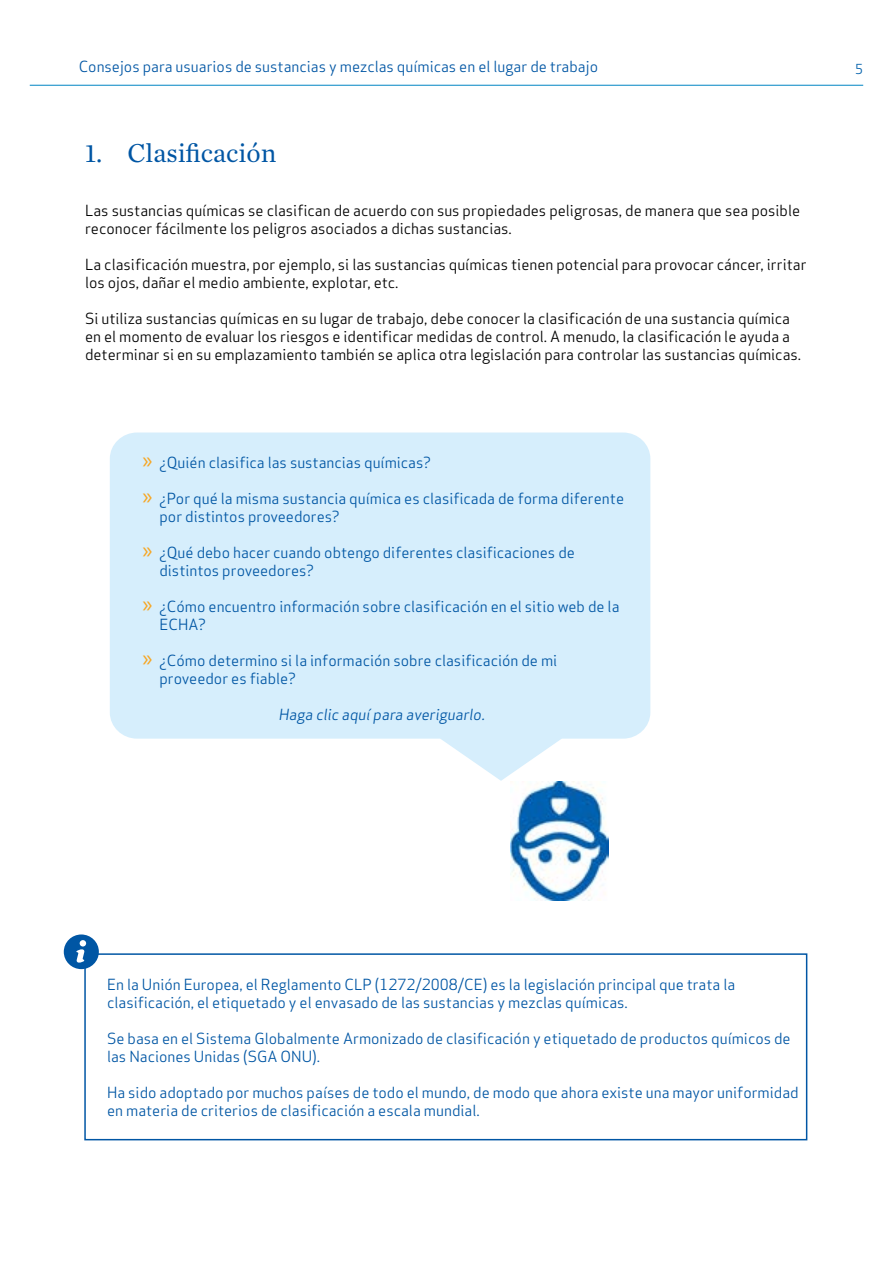
<style>
.page{position:relative;width:893px;height:1263px;background:#fff}
.page>*{position:absolute;margin:0;border:0;box-sizing:border-box;transform-origin:0 0}
.t1{font:27px "Chronicle Text G1";color:#0056a4}
.t2{font:15px/18px "Apex Sans";color:#0056a4}
.t3{font:15px/18px "Apex Sans";color:#000}
.t4{font:13.5px "Apex Sans";color:#0060ab}
.s1{font-family:"Myriad Pro";font-size:24px;color:#f7a520}
</style>
<div class="page">
<hr style="left:30px;top:85px;width:833px;height:1px;background:#0085c3">
<div style="left:84px;top:953px;width:723px;height:187px;border:2px solid #0056a4"></div>
<svg style="left:110px;top:432px;width:541px;height:350px;background:#daeffc"></svg>
<img style="left:510px;top:782px;width:98px;height:119px">
<svg style="left:64px;top:934px;width:35px;height:35px"></svg>
<p class="t2" style="left:79px;top:56px;width:521px">Consejos para usuarios de sustancias y mezclas químicas en el lugar de trabajo</p>
<p class="t4" style="left:855px;top:58px;width:10px">5</p>
<h1 class="t1" style="left:85px;top:133px;width:193px">1. Clasificación</h1>
<p class="t3" style="left:85px;top:200px;width:717px">Las sustancias químicas se clasifican de acuerdo con sus propiedades peligrosas, de manera que sea posible reconocer fácilmente los peligros asociados a dichas sustancias.</p>
<p class="t3" style="left:85px;top:254px;width:723px">La clasificación muestra, por ejemplo, si las sustancias químicas tienen potencial para provocar cáncer, irritar los ojos, dañar el medio ambiente, explotar, etc.</p>
<p class="t3" style="left:85px;top:308px;width:718px">Si utiliza sustancias químicas en su lugar de trabajo, debe conocer la clasificación de una sustancia química en el momento de evaluar los riesgos e identificar medidas de control. A menudo, la clasificación le ayuda a determinar si en su emplazamiento también se aplica otra legislación para controlar las sustancias químicas.</p>
<p class="t2" style="left:142px;top:452px;width:290px"><span class="s1">»</span> ¿Quién clasifica las sustancias químicas?</p>
<p class="t2" style="left:159px;top:488px;width:466px;text-indent:-17px"><span class="s1">»</span> ¿Por qué la misma sustancia química es clasificada de forma diferente por distintos proveedores?</p>
<p class="t2" style="left:159px;top:542px;width:417px;text-indent:-17px"><span class="s1">»</span> ¿Qué debo hacer cuando obtengo diferentes clasificaciones de distintos proveedores?</p>
<p class="t2" style="left:159px;top:596px;width:462px;text-indent:-17px"><span class="s1">»</span> ¿Cómo encuentro información sobre clasificación en el sitio web de la<br>ECHA?</p>
<p class="t2" style="left:159px;top:650px;width:399px;text-indent:-17px"><span class="s1">»</span> ¿Cómo determino si la información sobre clasificación de mi proveedor es fiable?</p>
<p class="t2" style="left:279px;top:704px;width:211px">Haga clic aquípara averiguarlo.</p>
<p class="t2" style="left:107px;top:974px;width:630px">En la Unión Europea, el Reglamento CLP (1272/2008/CE) es la legislación principal que trata la clasificación, el etiquetado y el envasado de las sustancias y mezclas químicas.</p>
<p class="t2" style="left:107px;top:1028px;width:685px">Se basa en el Sistema Globalmente Armonizado de clasificación y etiquetado de productos químicos de las Naciones Unidas (SGA ONU).</p>
<p class="t2" style="left:107px;top:1082px;width:693px">Ha sido adoptado por muchos países de todo el mundo, de modo que ahora existe una mayor uniformidad en materia de criterios de clasificación a escala mundial.</p>
</div>
